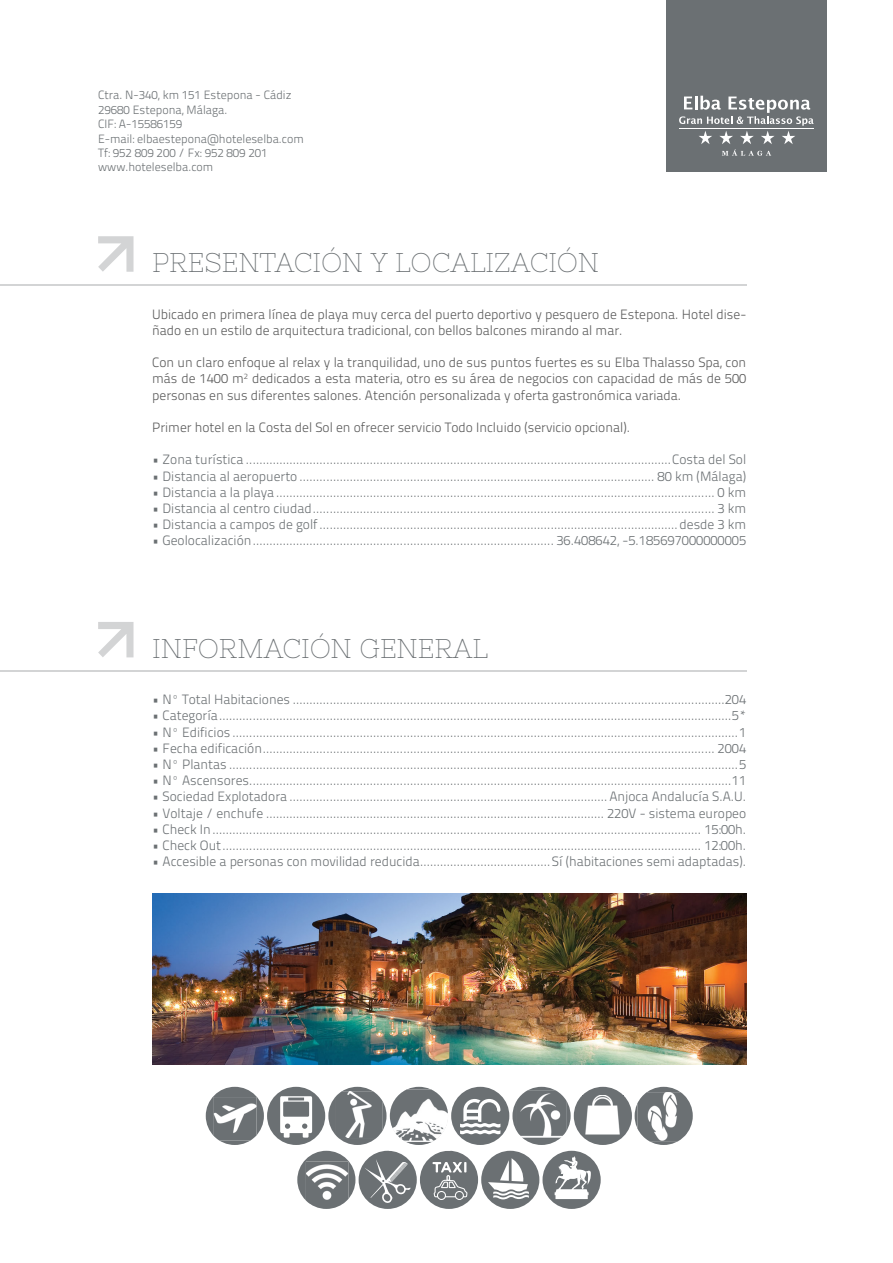
<style>
.page{position:relative;width:893px;height:1263px;background:#fff}
.page>*{position:absolute;margin:0;border:0;box-sizing:border-box;transform-origin:0 0}
.t1{font:27px "Nixie One";color:#6b7073}
.t2{font:13.5px "Titillium Text 25 L 250 wt";color:#6b7073}
.t3{font:13.5px/16.2px "Titillium Text 25 L 250 wt";color:#5a5a5a}
.t4{font:12px/14.4px "Titillium Text 25 L 250 wt";color:#6b7073}
</style>
<div class="page">
<img style="left:152px;top:893px;width:594px;height:171px">
<svg style="left:98px;top:236px;width:36px;height:36px"></svg>
<hr style="left:0;top:285px;width:746px;height:1px;background:#d3d4d5">
<svg style="left:98px;top:622px;width:36px;height:35px"></svg>
<hr style="left:0;top:670px;width:746px;height:2px;background:#d3d4d5">
<div style="left:666px;top:0;width:160px;height:171px;background:#6b7073"></div>
<hr style="left:679px;top:128px;width:135px;height:1px;background:#fff">
<svg style="left:679px;top:96px;width:134px;height:60px"></svg>
<div style="left:359px;top:1151px;width:58px;height:58px;background:#6b7073;border-radius:50%"></div>
<div style="left:420px;top:1151px;width:58px;height:58px;background:#6b7073;border-radius:50%"></div>
<div style="left:481px;top:1151px;width:58px;height:58px;background:#6b7073;border-radius:50%"></div>
<div style="left:542px;top:1151px;width:59px;height:58px;background:#6b7073;border-radius:50%"></div>
<div style="left:267px;top:1087px;width:58px;height:58px;background:#6b7073;border-radius:50%"></div>
<div style="left:284px;top:1130px;width:6px;height:7px;background:#fff"></div>
<div style="left:303px;top:1130px;width:6px;height:7px;background:#fff"></div>
<svg style="left:280px;top:1096px;width:32px;height:37px"></svg>
<div style="left:206px;top:1087px;width:58px;height:58px;background:#6b7073;border-radius:50%"></div>
<img style="left:213px;top:1097px;width:44px;height:43px">
<div style="left:328px;top:1087px;width:59px;height:58px;background:#6b7073;border-radius:50%"></div>
<img style="left:336px;top:1091px;width:47px;height:47px">
<div style="left:451px;top:1087px;width:58px;height:58px;background:#6b7073;border-radius:50%"></div>
<svg style="left:460px;top:1099px;width:40px;height:35px"></svg>
<img style="left:390px;top:1089px;width:58px;height:56px">
<svg style="left:512px;top:1087px;width:59px;height:58px"></svg>
<img style="left:517px;top:1091px;width:49px;height:49px">
<div style="left:574px;top:1087px;width:58px;height:58px;background:#6b7073;border-radius:50%"></div>
<img style="left:585px;top:1095px;width:35px;height:40px">
<svg style="left:635px;top:1087px;width:58px;height:58px"></svg>
<img style="left:637px;top:1092px;width:50px;height:49px">
<div style="left:297px;top:1151px;width:58px;height:58px;background:#6b7073;border-radius:50%"></div>
<img style="left:306px;top:1161px;width:42px;height:43px">
<svg style="left:488px;top:1158px;width:41px;height:41px"></svg>
<svg style="left:433px;top:1162px;width:34px;height:38px"></svg>
<svg style="left:555px;top:1156px;width:36px;height:43px"></svg>
<svg style="left:364px;top:1159px;width:47px;height:45px"></svg>
<p class="t4" style="left:98px;top:89px;width:207px">Ctra. N-340, km 151 Estepona - Cádiz<br>29680 Estepona, Málaga.<br>CIF: A-15586159<br>E-mail: elbaestepona@hoteleselba.com<br>Tf: 952 809 200 / Fx: 952 809 201 www.hoteleselba.com</p>
<h1 class="t1" style="left:152px;top:252px;width:448px">PRESENTACIÓN Y LOCALIZACIÓN</h1>
<p class="t3" style="left:152px;top:307px;width:596px">Ubicado en primera línea de playa muy cerca del puerto deportivo y pesquero de Estepona. Hotel dise&shy;ñado en un estilo de arquitectura tradicional, con bellos balcones mirando al mar.</p>
<p class="t3" style="left:152px;top:356px;width:596px;text-align:justify">Con un claro enfoque al relax y la tranquilidad, uno de sus puntos fuertes es su Elba Thalasso Spa, con más de 1400 m<sup>2</sup> dedicados a esta materia, otro es su área de negocios con capacidad de más de 500 personas en sus diferentes salones. Atención personalizada y oferta gastronómica variada.</p>
<p class="t3" style="left:152px;top:421px;width:479px">Primer hotel en la Costa del Sol en ofrecer servicio Todo Incluido (servicio opcional).</p>
<p class="t2" style="left:152px;top:455px;width:596px">• Zona turística ...............................................................................................................................Costa del Sol</p>
<p class="t2" style="left:152px;top:471px;width:596px">• Distancia al aeropuerto .......................................................................................................... 80 km (Málaga)</p>
<p class="t2" style="left:152px;top:487px;width:596px">• Distancia a la playa ................................................................................................................................... 0 km</p>
<p class="t2" style="left:152px;top:503px;width:596px">• Distancia al centro ciudad ........................................................................................................................ 3 km</p>
<p class="t2" style="left:152px;top:519px;width:596px">• Distancia a campos de golf ........................................................................................................... desde 3 km</p>
<p class="t2" style="left:152px;top:536px;width:595px">• Geolocalización .......................................................................................... 36.408642, -5.185697000000005</p>
<h1 class="t1" style="left:152px;top:637px;width:337px">INFORMACIÓN GENERAL</h1>
<p class="t2" style="left:152px;top:695px;width:596px">• Nº Total Habitaciones .................................................................................................................................204</p>
<p class="t2" style="left:152px;top:711px;width:596px">• Categoría .........................................................................................................................................................5*</p>
<p class="t2" style="left:152px;top:727px;width:596px">• Nº Edificios .......................................................................................................................................................1</p>
<p class="t2" style="left:152px;top:743px;width:596px">• Fecha edificación ....................................................................................................................................... 2004</p>
<p class="t2" style="left:152px;top:759px;width:596px">• Nº Plantas ........................................................................................................................................................5</p>
<p class="t2" style="left:152px;top:776px;width:596px">• Nº Ascensores ................................................................................................................................................11</p>
<p class="t2" style="left:152px;top:792px;width:595px">• Sociedad Explotadora ............................................................................................... Anjoca Andalucía S.A.U.</p>
<p class="t2" style="left:152px;top:808px;width:595px">• Voltaje / enchufe ..................................................................................................... 220V - sistema europeo</p>
<p class="t2" style="left:152px;top:824px;width:596px">• Check In .................................................................................................................................................. 15:00h.</p>
<p class="t2" style="left:152px;top:840px;width:596px">• Check Out ............................................................................................................................................... 12:00h.</p>
<p class="t2" style="left:152px;top:857px;width:596px">• Accesible a personas con movilidad reducida .......................................Sí (habitaciones semi adaptadas).</p>
</div>
